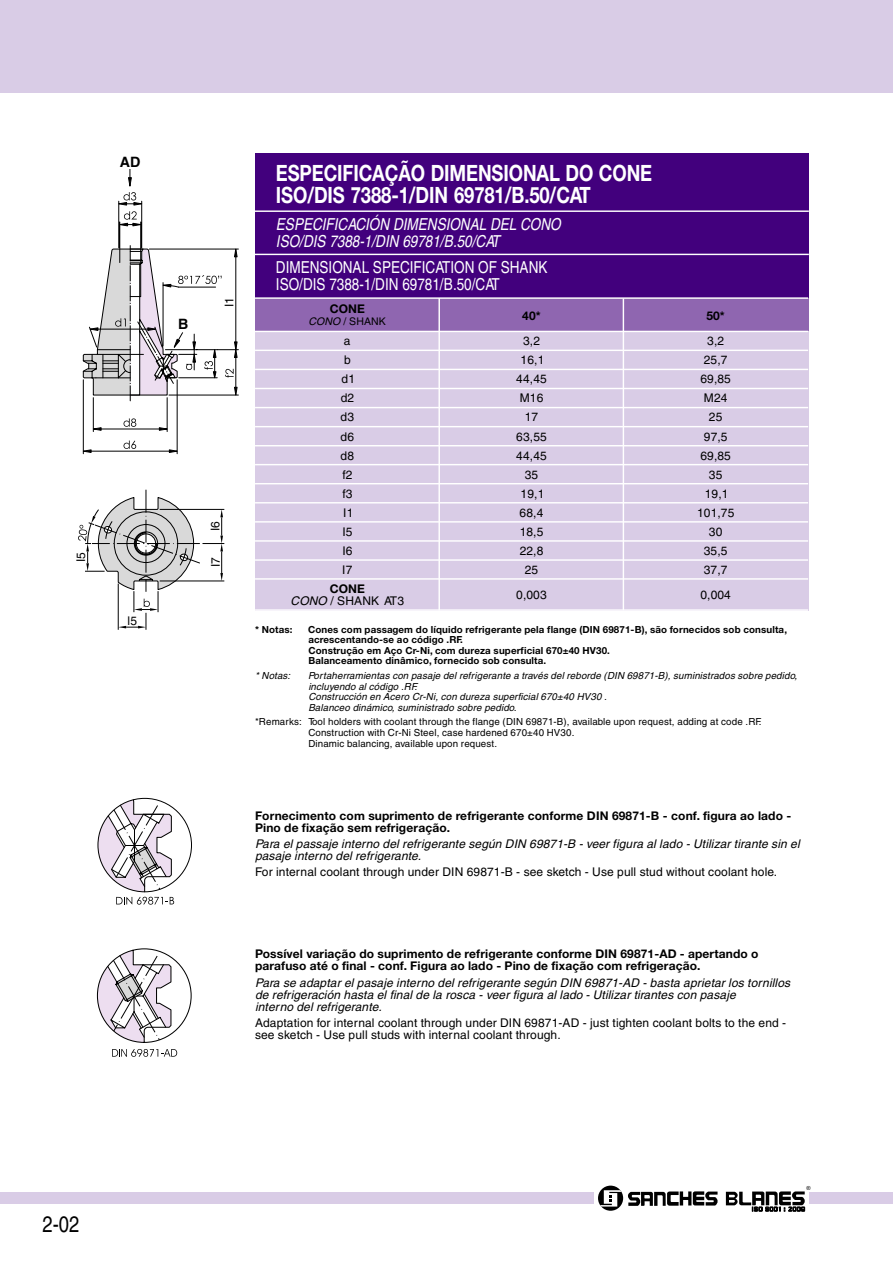
<style>
.page{position:relative;width:893px;height:1263px;background:#fff}
.page>*{position:absolute;margin:0;border:0;box-sizing:border-box;transform-origin:0 0}
.t1{font:700 22.5px/22.5px "Helvetica Neue";letter-spacing:-.005em;color:#fff;scale:.82 1}
.t2{font:22.5px "Helvetica";color:#000;scale:.82 1}
.t3{font:italic 16.5px/16.5px "Helvetica";color:#fff;scale:.82 1}
.t4{font:16.5px/16.5px "Helvetica";color:#fff;scale:.82 1}
.t5{font:700 14.25px "Helvetica";color:#000}
.t6{font:12px/19px "Helvetica";letter-spacing:.01em;color:#000}
.t7{font:italic 12px/12px "Helvetica";letter-spacing:.01em;color:#000}
.t8{font:700 12px/12px "Helvetica Neue";letter-spacing:.01em;color:#000}
.t9{font:10.5px "Helvetica";letter-spacing:.01em;color:#000}
.t10{font:italic 9.75px/10.5px "Helvetica";letter-spacing:.015em;color:#000}
.t11{font:700 9.75px/10.5px "Helvetica Neue";letter-spacing:.01em;color:#000}
.t12{font:9.75px/10.5px "Helvetica";letter-spacing:.015em;color:#000}
.t13{font:5.55px "Arial";color:#000}
.s1{font-style:italic}
</style>
<div class="page">
<div style="left:0;top:0;width:893px;height:93px;background:#d9cce6"></div>
<svg style="left:98px;top:798px;width:93px;height:107px"></svg>
<svg style="left:112px;top:1049px;width:65px;height:8px"></svg>
<svg style="left:96px;top:948px;width:96px;height:95px"></svg>
<div style="left:0;top:1193px;width:893px;height:11px;background:#d9cce6"></div>
<div style="left:255px;top:153px;width:553px;height:145px;background:#42007d"></div>
<div style="left:255px;top:298px;width:553px;height:33px;background:#8f66b0"></div>
<div style="left:255px;top:331px;width:553px;height:280px;background:#d9cce6"></div>
<hr style="left:255px;top:210px;width:553px;height:2px;background:#fff">
<hr style="left:255px;top:254px;width:553px;height:1px;background:#fff">
<hr style="left:255px;top:331px;width:553px;height:1px;background:#fff">
<hr style="left:255px;top:350px;width:553px;height:1px;background:#fff">
<hr style="left:255px;top:369px;width:553px;height:1px;background:#fff">
<hr style="left:255px;top:388px;width:553px;height:1px;background:#fff">
<hr style="left:255px;top:407px;width:553px;height:1px;background:#fff">
<hr style="left:255px;top:426px;width:553px;height:1px;background:#fff">
<hr style="left:255px;top:445px;width:553px;height:1px;background:#fff">
<hr style="left:255px;top:464px;width:553px;height:1px;background:#fff">
<hr style="left:255px;top:483px;width:553px;height:1px;background:#fff">
<hr style="left:255px;top:502px;width:553px;height:2px;background:#fff">
<hr style="left:255px;top:521px;width:553px;height:2px;background:#fff">
<hr style="left:255px;top:540px;width:553px;height:2px;background:#fff">
<hr style="left:255px;top:559px;width:553px;height:2px;background:#fff">
<hr style="left:255px;top:578px;width:553px;height:2px;background:#fff">
<hr style="left:255px;top:609px;width:553px;height:2px;background:#fff">
<hr style="left:438px;top:298px;width:2px;height:312px;background:#fff">
<hr style="left:622px;top:299px;width:2px;height:311px;background:#fff">
<hr style="left:83px;top:380px;width:1px;height:74px;background:#000">
<hr style="left:177px;top:380px;width:1px;height:74px;background:#000">
<hr style="left:141px;top:201px;width:1px;height:47px;background:#000">
<hr style="left:140px;top:222px;width:1px;height:41px;background:#000">
<hr style="left:118px;top:201px;width:1px;height:47px;background:#000">
<hr style="left:119px;top:222px;width:1px;height:41px;background:#000">
<svg style="left:78px;top:489px;width:147px;height:141px"></svg>
<svg style="left:118px;top:169px;width:25px;height:57px"></svg>
<svg style="left:82px;top:245px;width:157px;height:208px"></svg>
<div style="left:594px;top:1190px;width:214px;height:17px;background:#fff"></div>
<div style="left:598px;top:1186px;width:25px;height:25px;background:#000;border-radius:50%"></div>
<svg style="left:600px;top:1190px;width:21px;height:17px"></svg>
<svg style="left:628px;top:1191px;width:90px;height:15px"></svg>
<svg style="left:725px;top:1191px;width:80px;height:21px"></svg>
<hr style="left:255px;top:297px;width:553px;height:2px;background:#fff">
<p class="t5" style="left:120px;top:157px;width:22px">AD</p>
<p class="t6" style="left:72px;top:562px;width:12px;rotate:-90deg">I5</p>
<p class="t6" style="left:128px;top:612px;width:11px">l5</p>
<p class="t5" style="left:178px;top:319px;width:12px">B</p>
<p class="t6" style="left:221px;top:307px;width:12px;rotate:-90deg">I1</p>
<p class="t6" style="left:207px;top:531px;width:12px;rotate:-90deg">I6</p>
<p class="t6" style="left:207px;top:567px;width:12px;rotate:-90deg">I7</p>
<h1 class="t1" style="left:276px;top:163px;width:460px">ESPECIFICAÇÃO DIMENSIONAL DO CONE<br>ISO/DIS 7388-1/DIN 69781/B.50/CAT</h1>
<h2 class="t3" style="left:276px;top:217px;width:352px">ESPECIFICACIÓN DIMENSIONAL DEL CONO<br>ISO/DIS 7388-1/DIN 69781/B.50/CAT</h2>
<h2 class="t4" style="left:276px;top:261px;width:332px">DIMENSIONAL SPECIFICATION OF SHANK<br>ISO/DIS 7388-1/DIN 69781/B.50/CAT</h2>
<p class="t8" style="left:330px;top:304px;width:37px">CONE</p>
<p class="t9" style="left:308px;top:317px;width:79px"><span class="s1">CONO</span> / SHANK</p>
<p class="t6" style="left:340px;top:332px;width:16px">a b d1 d2 d3 d6 d8 f2 f3<br>I1<br>I5<br>I6<br>I7</p>
<p class="t8" style="left:330px;top:583px;width:37px">CONE</p>
<p class="t6" style="left:290px;top:592px;width:115px"><span class="s1">CONO</span> / SHANK AT3</p>
<p class="t8" style="left:522px;top:311px;width:20px">40*</p>
<p class="t8" style="left:706px;top:311px;width:20px">50*</p>
<p class="t6" style="left:516px;top:332px;width:32px;text-align:center">3,2<br>16,1<br>44,45<br>M16<br>17<br>63,55<br>44,45<br>35<br>19,1<br>68,4<br>18,5<br>22,8<br>25</p>
<p class="t6" style="left:516px;top:587px;width:32px">0,003</p>
<p class="t6" style="left:697px;top:332px;width:39px;text-align:center">3,2<br>25,7<br>69,85<br>M24<br>25<br>97,5<br>69,85<br>35<br>19,1<br>101,75<br>30<br>35,5<br>37,7</p>
<p class="t6" style="left:700px;top:587px;width:32px">0,004</p>
<p class="t11" style="left:255px;top:625px;width:39px">* Notas:</p>
<p class="t11" style="left:308px;top:625px;width:480px">Cones com passagem do líquido refrigerante pela flange (DIN 69871-B), são fornecidos sob consulta, acrescentando-se ao código .RF.<br>Construção em Aço Cr-Ni, com dureza superficial 670±40 HV30.<br>Balanceamento dinâmico, fornecido sob consulta.</p>
<p class="t10" style="left:255px;top:671px;width:37px">* Notas:</p>
<p class="t10" style="left:308px;top:671px;width:490px">Portaherramientas con pasaje del refrigerante a través del reborde (DIN 69871-B), suministrados sobre pedido, incluyendo al código .RF.<br>Construcción en Acero Cr-Ni, con dureza superficial 670±40 HV30 .<br>Balanceo dinámico, suministrado sobre pedido.</p>
<p class="t12" style="left:308px;top:718px;width:455px;text-indent:-53px">*Remarks: Tool holders with coolant through the flange (DIN 69871-B), available upon request, adding at code .RF.<br>Construction with Cr-Ni Steel, case hardened 670±40 HV30.<br>Dinamic balancing, available upon request.</p>
<p class="t8" style="left:255px;top:810px;width:538px">Fornecimento com suprimento de refrigerante conforme DIN 69871-B - conf. figura ao lado -<br>Pino de fixação sem refrigeração.</p>
<p class="t7" style="left:255px;top:839px;width:546px">Para el passaje interno del refrigerante según DIN 69871-B - veer figura al lado - Utilizar tirante sin el pasaje interno del refrigerante.</p>
<p class="t6" style="left:255px;top:863px;width:523px">For internal coolant through under DIN 69871-B - see sketch - Use pull stud without coolant hole.</p>
<p class="t8" style="left:255px;top:949px;width:505px">Possível variação do suprimento de refrigerante conforme DIN 69871-AD - apertando o parafuso até o final - conf. Figura ao lado - Pino de fixação com refrigeração.</p>
<p class="t7" style="left:255px;top:977px;width:536px">Para se adaptar el pasaje interno del refrigerante según DIN 69871-AD - basta aprietar los tornillos de refrigeración hasta el final de la rosca - veer figura al lado - Utilizar tirantes con pasaje<br>interno del refrigerante.</p>
<p class="t6" style="left:255px;top:1018px;width:532px;line-height:12px">Adaptation for internal coolant through under DIN 69871-AD - just tighten coolant bolts to the end - see sketch - Use pull studs with internal coolant through.</p>
<h1 class="t2" style="left:43px;top:1214px;width:47px">2-02</h1>
<p class="t13" style="left:806px;top:1186px;width:6px">®</p>
</div>
